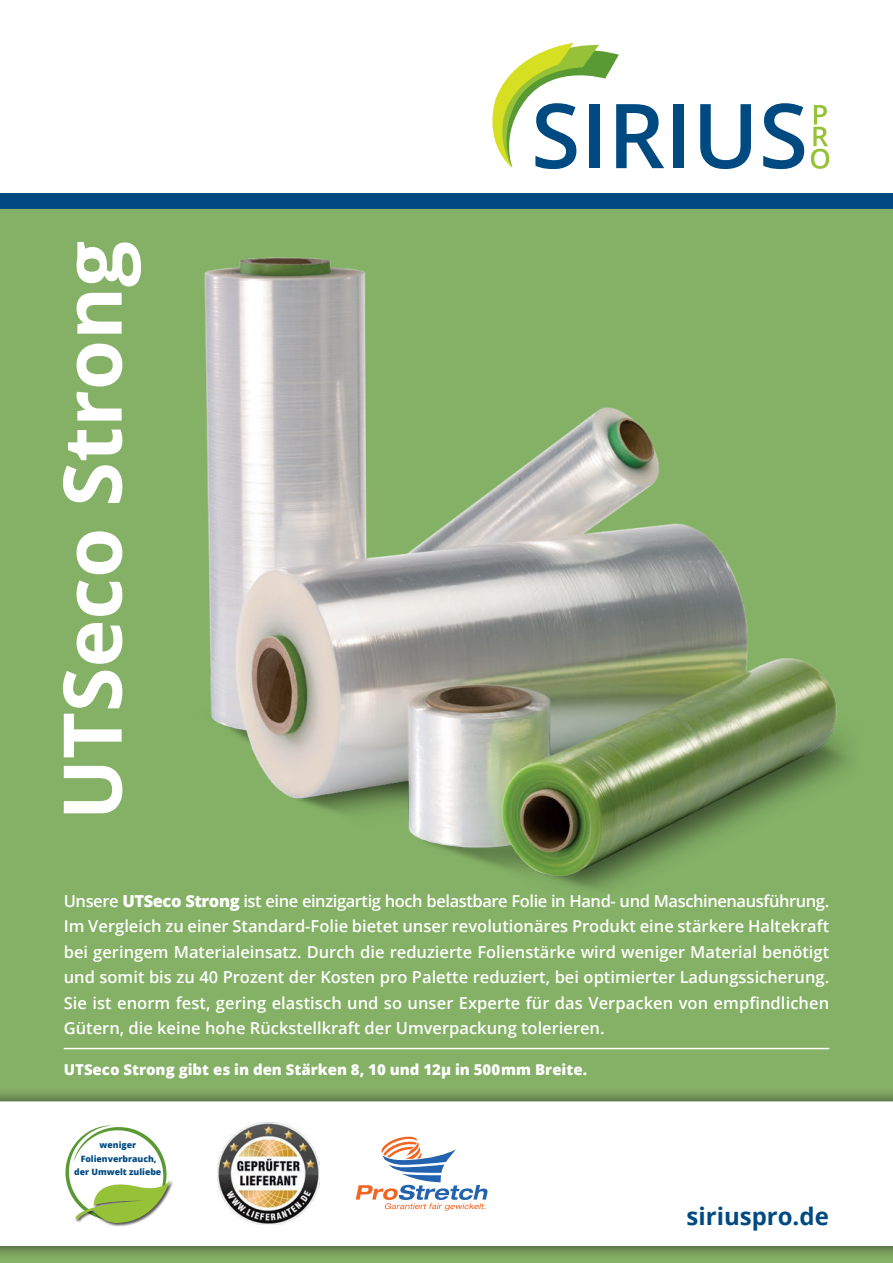
<style>
.page{position:relative;width:893px;height:1263px;background:#fff}
.page>*{position:absolute;margin:0;border:0;box-sizing:border-box;transform-origin:0 0}
.t1{font:700 81px "Open Sans";color:#fff}
.t2{font:700 24px "Open Sans";color:#004a82}
.t3{font:600 16.5px/25.5px "Open Sans";color:#fff;text-align:justify}
.t4{font:800 15px "Open Sans";color:#fff}
.t5{font:800 8.7px/13.6px "Open Sans";color:#004a82;text-align:center}
.s1{font-weight:800}
</style>
<div class="page">
<div style="left:0;top:205px;width:893px;height:1058px;background:#85b166"></div>
<img style="left:204px;top:257px;width:646px;height:633px">
<hr style="left:64px;top:1048px;width:765px;height:1px;background:#fff">
<div style="left:673px;top:104px;width:11px;height:64px;background:#004a82"></div>
<svg style="left:700px;top:104px;width:51px;height:65px"></svg>
<svg style="left:763px;top:103px;width:41px;height:66px"></svg>
<svg style="left:811px;top:105px;width:18px;height:64px"></svg>
<svg style="left:492px;top:43px;width:172px;height:126px"></svg>
<div style="left:0;top:193px;width:893px;height:16px;background:#004a82"></div>
<div style="left:0;top:1087px;width:893px;height:173px;background:#231f20;opacity:.75"></div>
<div style="left:0;top:1101px;width:893px;height:145px;background:#fff"></div>
<img style="left:218px;top:1123px;width:101px;height:101px">
<svg style="left:356px;top:1137px;width:132px;height:74px;background:#dddbe1"></svg>
<img style="left:73px;top:1178px;width:101px;height:49px">
<svg style="left:65px;top:1125px;width:105px;height:98px;background:#d9e7c4"></svg>
<h1 class="t1" style="left:35px;top:820px;width:581px;rotate:-90deg">UTSeco Strong</h1>
<p class="t3" style="left:64px;top:887px;width:767px">Unsere <span class="s1">UTSeco Strong</span> ist eine einzigartig hoch belastbare Folie in Hand- und Maschinenausführung.<br>Im Vergleich zu einer Standard-Folie bietet unser revolutionäres Produkt eine stärkere Haltekraft bei geringem Materialeinsatz. Durch die reduzierte Folienstärke wird weniger Material benötigt und somit bis zu 40 Prozent der Kosten pro Palette reduziert, bei optimierter Ladungssicherung.<br>Sie ist enorm fest, gering elastisch und so unser Experte für das Verpacken von empfindlichen Gütern, die keine hohe Rückstellkraft der Umverpackung tolerieren.</p>
<p class="t4" style="left:64px;top:1058px;width:525px">UTSeco Strong gibt es in den Stärken 8, 10 und 12µ in 500mm Breite.</p>
<p class="t5" style="left:74px;top:1137px;width:89px">weniger<br>Folienverbrauch, der Umwelt zuliebe</p>
<h2 class="t2" style="left:686px;top:1199px;width:144px">siriuspro.de</h2>
</div>
